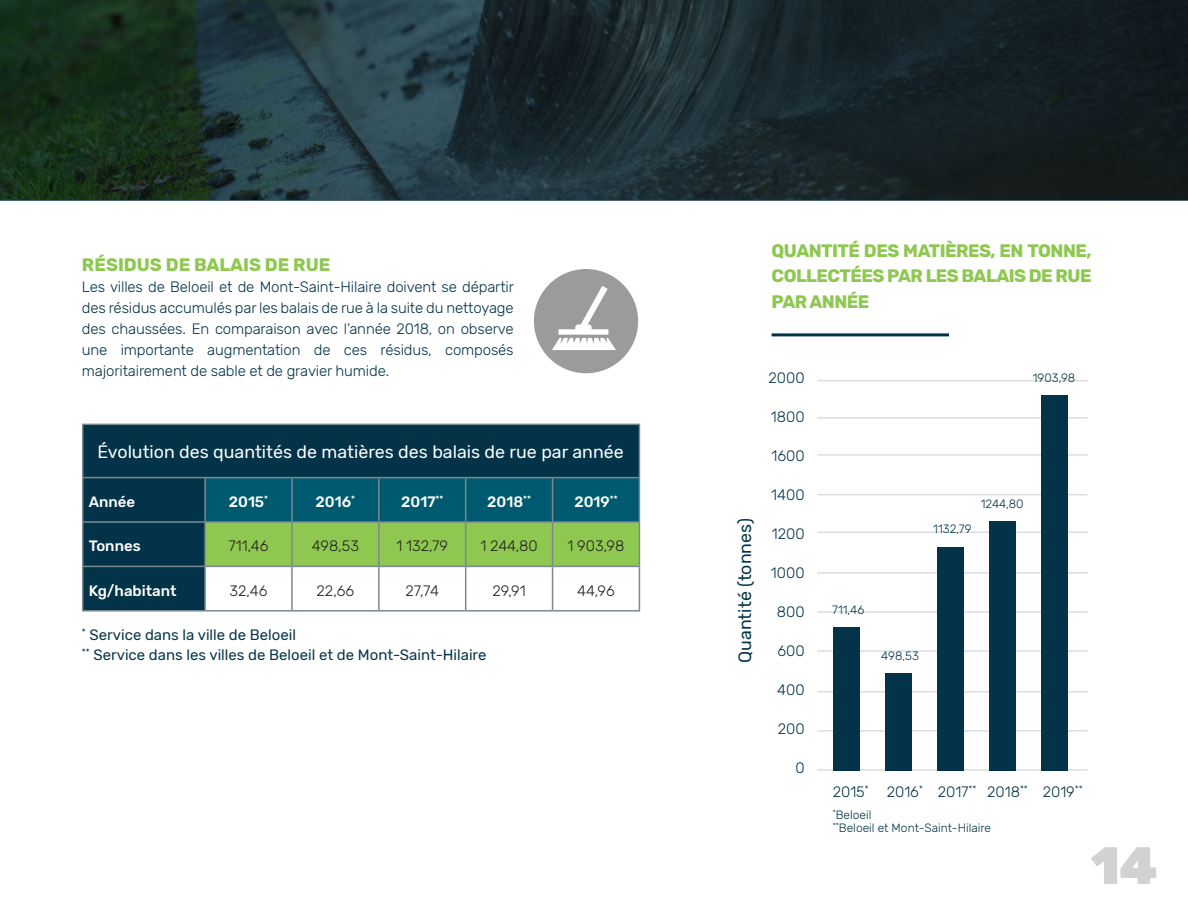
<style>
.page{position:relative;width:1188px;height:918px;background:#fff}
.page>*{position:absolute;margin:0;border:0;box-sizing:border-box;transform-origin:0 0}
.t1{font:900 52.5px "Rubik";color:#d1d2d4}
.TITRE{font:700 18px/25.5px "Rubik";letter-spacing:-.03em;color:#8fc851;text-align:justify}
.TITRE-2{font:700 18px "Rubik";color:#8fc851}
.t2{font:17.85px "Rubik";color:#fff}
.t3{font:17.85px "Rubik";color:#033348}
.t4{font:300 15px/21px "Rubik";color:#033348;text-align:justify}
.t5{font:15px "Rubik";color:#033348}
.t6{font:300 15px "Rubik";color:#231f20}
.t7{font:500 15px "Rubik";color:#fff}
.t8{font:300 12px "Rubik";color:#033348}
</style>
<div class="page">
<svg style="left:83px;top:425px;width:556px;height:185px;fill:#033348"></svg>
<svg style="left:206px;top:478px;width:433px;height:88px;background:#489060"></svg>
<hr style="left:82px;top:424px;width:123px;height:1px;background:#7c888f">
<hr style="left:82px;top:425px;width:1px;height:52px;background:#7c888f">
<hr style="left:205px;top:424px;width:87px;height:1px;background:#7c888f">
<hr style="left:292px;top:424px;width:87px;height:1px;background:#7c888f">
<hr style="left:379px;top:424px;width:87px;height:1px;background:#7c888f">
<hr style="left:466px;top:424px;width:87px;height:1px;background:#7c888f">
<hr style="left:553px;top:424px;width:87px;height:1px;background:#7c888f">
<hr style="left:639px;top:425px;width:1px;height:52px;background:#7c888f">
<hr style="left:82px;top:477px;width:123px;height:1px;background:#7c888f">
<hr style="left:82px;top:478px;width:1px;height:43px;background:#7c888f">
<hr style="left:205px;top:477px;width:87px;height:1px;background:#7c888f">
<hr style="left:204px;top:478px;width:2px;height:43px;background:#7c888f">
<hr style="left:292px;top:477px;width:87px;height:1px;background:#7c888f">
<hr style="left:291px;top:478px;width:2px;height:43px;background:#7c888f">
<hr style="left:379px;top:477px;width:87px;height:1px;background:#7c888f">
<hr style="left:378px;top:478px;width:2px;height:43px;background:#7c888f">
<hr style="left:466px;top:477px;width:87px;height:1px;background:#7c888f">
<hr style="left:465px;top:478px;width:1px;height:43px;background:#7c888f">
<hr style="left:553px;top:477px;width:87px;height:1px;background:#7c888f">
<hr style="left:552px;top:478px;width:1px;height:43px;background:#7c888f">
<hr style="left:639px;top:478px;width:1px;height:43px;background:#7c888f">
<hr style="left:82px;top:521px;width:123px;height:2px;background:#7c888f">
<hr style="left:82px;top:523px;width:1px;height:43px;background:#7c888f">
<hr style="left:205px;top:521px;width:87px;height:2px;background:#7c888f">
<hr style="left:204px;top:523px;width:2px;height:43px;background:#7c888f">
<hr style="left:292px;top:521px;width:87px;height:2px;background:#7c888f">
<hr style="left:291px;top:523px;width:2px;height:43px;background:#7c888f">
<hr style="left:379px;top:521px;width:87px;height:2px;background:#7c888f">
<hr style="left:378px;top:523px;width:2px;height:43px;background:#7c888f">
<hr style="left:466px;top:521px;width:87px;height:2px;background:#7c888f">
<hr style="left:465px;top:523px;width:1px;height:43px;background:#7c888f">
<hr style="left:553px;top:521px;width:87px;height:2px;background:#7c888f">
<hr style="left:552px;top:523px;width:1px;height:43px;background:#7c888f">
<hr style="left:639px;top:523px;width:1px;height:43px;background:#7c888f">
<hr style="left:82px;top:566px;width:123px;height:1px;background:#7c888f">
<hr style="left:82px;top:567px;width:1px;height:43px;background:#7c888f">
<hr style="left:205px;top:566px;width:87px;height:1px;background:#7c888f">
<hr style="left:204px;top:567px;width:2px;height:43px;background:#7c888f">
<hr style="left:292px;top:566px;width:87px;height:1px;background:#7c888f">
<hr style="left:291px;top:567px;width:2px;height:43px;background:#7c888f">
<hr style="left:379px;top:566px;width:87px;height:1px;background:#7c888f">
<hr style="left:378px;top:567px;width:2px;height:43px;background:#7c888f">
<hr style="left:466px;top:566px;width:87px;height:1px;background:#7c888f">
<hr style="left:465px;top:567px;width:1px;height:43px;background:#7c888f">
<hr style="left:553px;top:566px;width:87px;height:1px;background:#7c888f">
<hr style="left:552px;top:567px;width:1px;height:43px;background:#7c888f">
<hr style="left:639px;top:567px;width:1px;height:43px;background:#7c888f">
<hr style="left:82px;top:610px;width:123px;height:2px;background:#7c888f">
<hr style="left:205px;top:610px;width:87px;height:2px;background:#7c888f">
<hr style="left:292px;top:610px;width:87px;height:2px;background:#7c888f">
<hr style="left:379px;top:610px;width:87px;height:2px;background:#7c888f">
<hr style="left:466px;top:610px;width:87px;height:2px;background:#7c888f">
<hr style="left:553px;top:610px;width:87px;height:2px;background:#7c888f">
<div style="left:534px;top:269px;width:104px;height:104px;background:#999c99;border-radius:50%"></div>
<svg style="left:552px;top:286px;width:64px;height:64px"></svg>
<hr style="left:772px;top:333px;width:177px;height:3px;background:#033348">
<hr style="left:817px;top:454px;width:271px;height:2px;background:#dcdddf">
<hr style="left:817px;top:494px;width:271px;height:1px;background:#dcdddf">
<hr style="left:817px;top:532px;width:271px;height:1px;background:#dcdddf">
<hr style="left:817px;top:572px;width:271px;height:2px;background:#dcdddf">
<hr style="left:817px;top:611px;width:271px;height:2px;background:#dcdddf">
<hr style="left:817px;top:650px;width:271px;height:2px;background:#dcdddf">
<hr style="left:817px;top:691px;width:271px;height:1px;background:#dcdddf">
<hr style="left:817px;top:730px;width:271px;height:2px;background:#dcdddf">
<hr style="left:817px;top:769px;width:271px;height:2px;background:#dcdddf">
<hr style="left:817px;top:417px;width:271px;height:2px;background:#dcdddf">
<hr style="left:817px;top:380px;width:271px;height:1px;background:#dcdddf">
<div style="left:833px;top:627px;width:27px;height:144px;background:#033348"></div>
<div style="left:885px;top:673px;width:27px;height:98px;background:#033348"></div>
<div style="left:937px;top:547px;width:27px;height:224px;background:#033348"></div>
<div style="left:989px;top:522px;width:27px;height:249px;background:#033348"></div>
<div style="left:1041px;top:395px;width:27px;height:376px;background:#033348"></div>
<svg style="left:0;top:0;width:1188px;height:201px;background:#1b2d2e"></svg>
<p class="TITRE-2" style="left:82px;top:254px;width:250px">RÉSIDUS DE BALAIS DE RUE</p>
<p class="t4" style="left:82px;top:276px;width:434px">Les villes de Beloeil et de Mont-Saint-Hilaire doivent se départir des résidus accumulés par les balais de rue à la suite du nettoyage des chaussées. En comparaison avec l’année 2018, on observe une importante augmentation de ces résidus, composés majoritairement de sable et de gravier humide.</p>
<p class="t2" style="left:97px;top:442px;width:528px">Évolution des quantités de matières des balais de rue par année</p>
<p class="t7" style="left:89px;top:493px;width:48px">Année</p>
<p class="t7" style="left:229px;top:493px;width:41px">2015<sup>*</sup></p>
<p class="t7" style="left:316px;top:493px;width:41px">2016<sup>*</sup></p>
<p class="t7" style="left:401px;top:493px;width:44px">2017<sup>**</sup></p>
<p class="t7" style="left:487px;top:493px;width:45px">2018<sup>**</sup></p>
<p class="t7" style="left:574px;top:493px;width:45px">2019<sup>**</sup></p>
<p class="t7" style="left:89px;top:537px;width:54px">Tonnes</p>
<p class="t6" style="left:228px;top:538px;width:42px">711,46</p>
<p class="t6" style="left:312px;top:538px;width:49px">498,53</p>
<p class="t6" style="left:396px;top:538px;width:53px">1 132,79</p>
<p class="t6" style="left:480px;top:538px;width:59px">1 244,80</p>
<p class="t6" style="left:568px;top:538px;width:58px">1 903,98</p>
<p class="t7" style="left:89px;top:582px;width:89px">Kg/habitant</p>
<p class="t6" style="left:230px;top:582px;width:39px">32,46</p>
<p class="t6" style="left:317px;top:582px;width:39px">22,66</p>
<p class="t6" style="left:406px;top:582px;width:35px">27,74</p>
<p class="t6" style="left:492px;top:582px;width:35px">29,91</p>
<p class="t6" style="left:577px;top:582px;width:39px">44,96</p>
<p class="t5" style="left:82px;top:626px;width:216px"><sup>*</sup> Service dans la ville de Beloeil</p>
<p class="t5" style="left:82px;top:646px;width:406px"><sup>**</sup> Service dans les villes de Beloeil et de Mont-Saint-Hilaire</p>
<p class="TITRE" style="left:772px;top:238px;width:322px">QUANTITÉ DES MATIÈRES, EN TONNE, COLLECTÉES PAR LES BALAIS DE RUE PAR ANNÉE</p>
<p class="t3" style="left:735px;top:663px;width:146px;rotate:-90deg">Quantité (tonnes)</p>
<p class="t4" style="left:769px;top:367px;width:38px">2000</p>
<p class="t4" style="left:771px;top:406px;width:35px">1800</p>
<p class="t4" style="left:771px;top:445px;width:35px">1600</p>
<p class="t4" style="left:771px;top:484px;width:35px">1400</p>
<p class="t4" style="left:772px;top:523px;width:34px">1200</p>
<p class="t4" style="left:771px;top:562px;width:35px">1000</p>
<p class="t4" style="left:777px;top:601px;width:29px">800</p>
<p class="t4" style="left:777px;top:640px;width:29px">600</p>
<p class="t4" style="left:777px;top:679px;width:29px">400</p>
<p class="t4" style="left:778px;top:718px;width:28px">200</p>
<p class="t4" style="left:795px;top:757px;width:11px">0</p>
<p class="t8" style="left:1033px;top:371px;width:44px">1903,98</p>
<p class="t8" style="left:933px;top:523px;width:40px">1132,79</p>
<p class="t8" style="left:981px;top:498px;width:44px">1244,80</p>
<p class="t8" style="left:832px;top:603px;width:34px">711,46</p>
<p class="t8" style="left:881px;top:649px;width:39px">498,53</p>
<p class="t4" style="left:833px;top:782px;width:251px">2015<sup>*</sup> 2016<sup>*</sup> 2017<sup>**</sup> 2018<sup>**</sup> 2019<sup>**</sup></p>
<p class="t8" style="left:833px;top:808px;width:40px"><sup>*</sup>Beloeil</p>
<p class="t8" style="left:833px;top:821px;width:160px"><sup>**</sup>Beloeil et Mont-Saint-Hilaire</p>
<h1 class="t1" style="left:1091px;top:834px;width:68px">14</h1>
</div>
